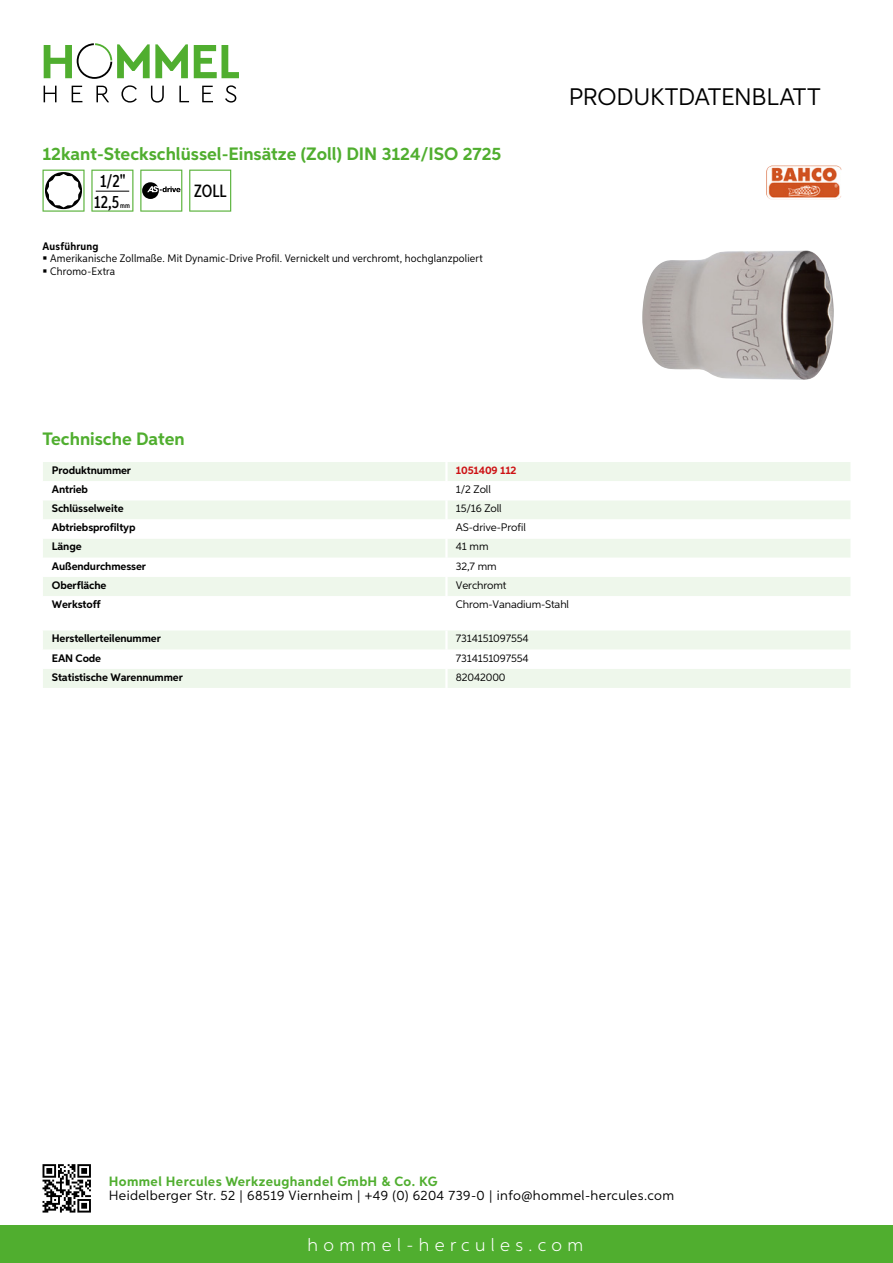
<style>
.page{position:relative;width:893px;height:1263px;background:#fff}
.page>*{position:absolute;margin:0;border:0;box-sizing:border-box;transform-origin:0 0}
.t1{font:24px "Aspira";letter-spacing:-.01em;color:#000}
.t2{font:700 18px "Aspira";color:#50ae2f}
.t3{font:300 18px "Aspira";letter-spacing:.3em;color:#fff}
.t4{font:500 17.85px/20.4px "Aspira XX Nar";color:#000;text-align:center}
.t5{font:13.5px "Aspira";letter-spacing:.03em;color:#000}
.t6{font:700 13.5px "Aspira";letter-spacing:.03em;color:#50ae2f}
.t7{font:700 10.95px "Aspira";letter-spacing:-.01em;color:#000}
.t8{font:10.95px "Aspira";letter-spacing:-.01em;color:#000}
.t9{font:10.95px/12.8px "Aspira Nar";letter-spacing:.015em;color:#000}
.t10{font:700 10.95px "Aspira";letter-spacing:-.01em;color:#cd1013}
.t11{font:700 10.95px "Aspira Nar";letter-spacing:.02em;color:#000}
.t12{font:500 7.35px "Aspira XX Nar";color:#000}
</style>
<div class="page">
<div style="left:0;top:1226px;width:893px;height:37px;background:#50ae2f"></div>
<svg style="left:43px;top:1164px;width:48px;height:48px"></svg>
<svg style="left:194px;top:45px;width:45px;height:33px"></svg>
<svg style="left:44px;top:43px;width:144px;height:36px"></svg>
<svg style="left:44px;top:86px;width:13px;height:16px"></svg>
<svg style="left:72px;top:86px;width:10px;height:16px"></svg>
<svg style="left:96px;top:86px;width:13px;height:16px"></svg>
<svg style="left:121px;top:85px;width:16px;height:18px"></svg>
<svg style="left:151px;top:86px;width:13px;height:17px"></svg>
<svg style="left:179px;top:86px;width:10px;height:16px"></svg>
<svg style="left:202px;top:86px;width:11px;height:16px"></svg>
<svg style="left:225px;top:85px;width:11px;height:18px"></svg>
<div style="left:43px;top:462px;width:807px;height:19px;background:#eef7eb"></div>
<svg style="left:43px;top:501px;width:807px;height:95px;fill:#eef7eb"></svg>
<hr style="left:445px;top:462px;width:3px;height:19px;background:#fff">
<hr style="left:445px;top:500px;width:3px;height:19px;background:#fff">
<hr style="left:445px;top:519px;width:3px;height:20px;background:#fff">
<hr style="left:445px;top:539px;width:3px;height:19px;background:#fff">
<hr style="left:445px;top:558px;width:3px;height:19px;background:#fff">
<hr style="left:445px;top:577px;width:3px;height:19px;background:#fff">
<svg style="left:43px;top:631px;width:807px;height:57px"></svg>
<hr style="left:445px;top:669px;width:3px;height:19px;background:#fff">
<svg style="left:43px;top:170px;width:42px;height:42px"></svg>
<svg style="left:91px;top:170px;width:42px;height:42px"></svg>
<hr style="left:96px;top:191px;width:33px;height:1px;background:#000">
<svg style="left:140px;top:170px;width:42px;height:42px"></svg>
<svg style="left:189px;top:170px;width:42px;height:42px"></svg>
<img style="left:642px;top:250px;width:192px;height:130px">
<img style="left:766px;top:166px;width:76px;height:33px">
<h2 class="t2" style="left:43px;top:142px;width:460px">12kant-Steckschlüssel-Einsätze (Zoll) DIN 3124/ISO 2725</h2>
<h3 class="t4" style="left:94px;top:171px;width:33px">1/2"<br>12,5</h3>
<p class="t12" style="left:120px;top:201px;width:11px">mm</p>
<h3 class="t4" style="left:194px;top:181px;width:34px">ZOLL</h3>
<p class="t11" style="left:43px;top:239px;width:58px">Ausführung</p>
<p class="t9" style="left:50px;top:252px;width:434px">Amerikanische Zollmaße. Mit Dynamic-Drive Profil. Vernickelt und verchromt, hochglanzpoliert<br>Chromo-Extra</p>
<h1 class="t1" style="left:569px;top:82px;width:253px">Produktdatenblatt</h1>
<h2 class="t2" style="left:43px;top:428px;width:144px">Technische Daten</h2>
<p class="t7" style="left:52px;top:463px;width:81px">Produktnummer</p>
<p class="t10" style="left:456px;top:463px;width:62px">1051409 112</p>
<p class="t7" style="left:52px;top:483px;width:38px">Antrieb</p>
<p class="t8" style="left:456px;top:483px;width:36px">1/2 Zoll</p>
<p class="t7" style="left:52px;top:502px;width:73px">Schlüsselweite</p>
<p class="t8" style="left:456px;top:502px;width:47px">15/16 Zoll</p>
<p class="t7" style="left:52px;top:521px;width:85px">Abtriebsprofiltyp</p>
<p class="t8" style="left:456px;top:521px;width:72px">AS-drive-Profil</p>
<p class="t7" style="left:52px;top:540px;width:31px">Länge</p>
<p class="t8" style="left:456px;top:540px;width:34px">41 mm</p>
<p class="t7" style="left:52px;top:559px;width:96px">Außendurchmesser</p>
<p class="t8" style="left:456px;top:559px;width:42px">32,7 mm</p>
<p class="t7" style="left:52px;top:578px;width:56px">Oberfläche</p>
<p class="t8" style="left:456px;top:578px;width:52px">Verchromt</p>
<p class="t7" style="left:52px;top:597px;width:50px">Werkstoff</p>
<p class="t8" style="left:456px;top:597px;width:115px">Chrom-Vanadium-Stahl</p>
<p class="t7" style="left:52px;top:632px;width:111px">Herstellerteilenummer</p>
<p class="t8" style="left:456px;top:632px;width:74px">7314151097554</p>
<p class="t7" style="left:52px;top:651px;width:51px">EAN Code</p>
<p class="t8" style="left:456px;top:651px;width:74px">7314151097554</p>
<p class="t7" style="left:52px;top:670px;width:132px">Statistische Warennummer</p>
<p class="t8" style="left:456px;top:670px;width:51px">82042000</p>
<p class="t6" style="left:109px;top:1172px;width:330px">Hommel Hercules Werkzeughandel GmbH &amp; Co. KG</p>
<p class="t5" style="left:109px;top:1187px;width:567px">Heidelberger Str. 52 | 68519 Viernheim | +49 (0) 6204 739-0 | info@hommel-hercules.com</p>
<h2 class="t3" style="left:307px;top:1234px;width:277px">hommel-hercules.com</h2>
</div>
